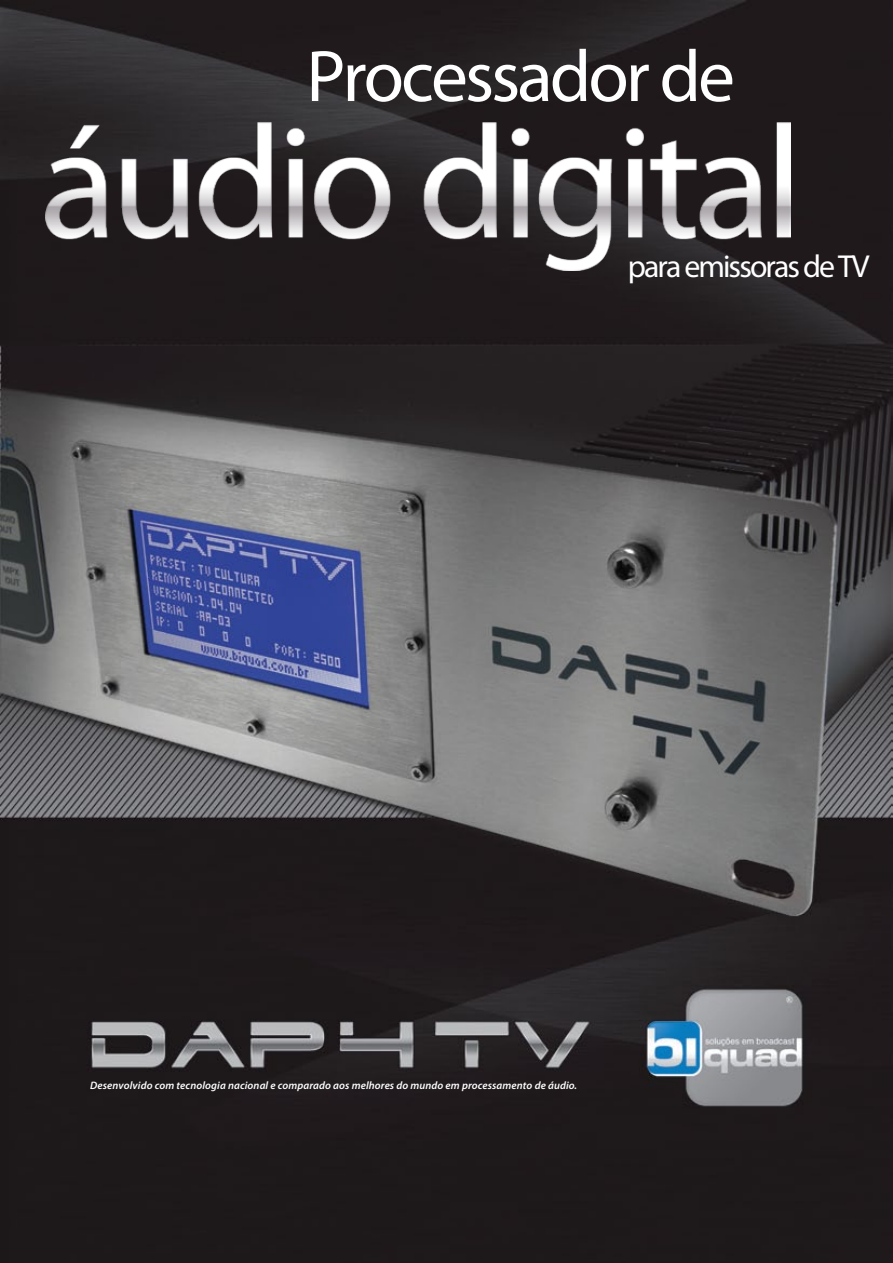
<style>
.page{position:relative;width:893px;height:1263px;background:#fff}
.page>*{position:absolute;margin:0;border:0;box-sizing:border-box;transform-origin:0 0}
.t1{font:73.5px "Myriad Pro";letter-spacing:-.04em;color:#fff}
.t2{font:31.8px "Myriad Pro";letter-spacing:-.06em;color:#fff}
.t3{font:italic 600 10.8px "Myriad Pro";letter-spacing:.01em;color:#fff}
</style>
<div class="page">
<img style="left:0;top:0;width:893px;height:1263px">
<img style="left:46px;top:122px;width:745px;height:148px">
<h1 class="t1" style="left:306px;top:31px;width:430px">Processador de</h1>
<h2 class="t2" style="left:628px;top:247px;width:243px">para emissoras de TV</h2>
<p class="t3" style="left:90px;top:1078px;width:489px">Desenvolvido com tecnologia nacional e comparado aos melhores do mundo em processamento de áudio.</p>
</div>
